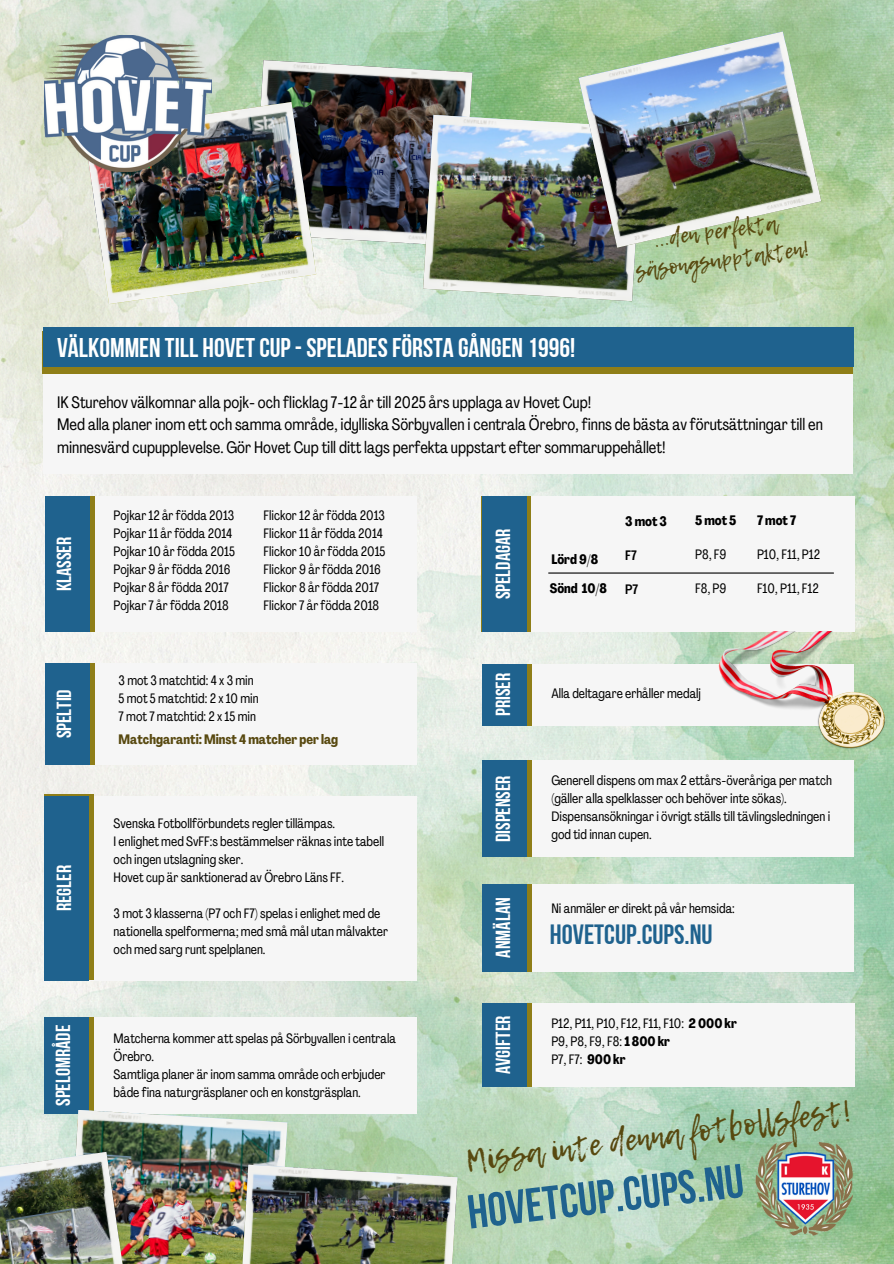
<style>
.page{position:relative;width:894px;height:1264px;background:#fff}
.page>*{position:absolute;margin:0;border:0;box-sizing:border-box;transform-origin:0 0}
.t1{font:47.4px "Bebas Neue Cyrillic";color:#1f628e}
.t2{font:30.3px "Lemon Tuesday";color:#584910}
.t3{font:27.75px "Bebas Neue Cyrillic";color:#1f628e}
.t4{font:27px "Bebas Neue Cyrillic";color:#fff}
.t5{font:21.3px/29.2px "Lemon Tuesday";color:#584910;text-align:center}
.t6{font:20.4px "Bebas Neue Cyrillic";color:#fff}
.t7{font:16.5px/22.5px "Agrandir Tight";color:#000}
.t8{font:13.5px/18px "Agrandir Tight";color:#000}
.t9{font:700 13.5px "Agrandir Tight";color:#584910}
.t10{font:700 13.5px "Agrandir Tight";color:#000}
.t11{font:500 13.5px "Agrandir Tight";color:#000}
.s1{font-weight:700}
</style>
<div class="page">
<img style="left:0;top:0;width:893px;height:1263px">
<img style="left:754px;top:1140px;width:99px;height:95px">
<div style="left:45px;top:496px;width:371px;height:135px;background:#f6f6f6"></div>
<svg style="left:89px;top:496px;width:5px;height:135px"></svg>
<div style="left:45px;top:496px;width:44px;height:135px;background:#1f628e"></div>
<div style="left:45px;top:663px;width:371px;height:101px;background:#f6f6f6"></div>
<svg style="left:89px;top:663px;width:5px;height:101px"></svg>
<div style="left:45px;top:663px;width:44px;height:101px;background:#1f628e"></div>
<div style="left:45px;top:795px;width:371px;height:185px;background:#f6f6f6"></div>
<div style="left:45px;top:1016px;width:371px;height:97px;background:#f6f6f6"></div>
<div style="left:482px;top:1003px;width:372px;height:83px;background:#f6f6f6"></div>
<div style="left:482px;top:883px;width:372px;height:88px;background:#f6f6f6"></div>
<div style="left:482px;top:760px;width:372px;height:97px;background:#f6f6f6"></div>
<div style="left:482px;top:664px;width:371px;height:62px;background:#f6f6f6"></div>
<div style="left:482px;top:496px;width:372px;height:135px;background:#f6f6f6"></div>
<div style="left:44px;top:331px;width:808px;height:142px;background:#f6f6f6"></div>
<div style="left:43px;top:331px;width:809px;height:42px;background:#8f7e18"></div>
<div style="left:44px;top:794px;width:50px;height:186px;background:#8f7e18"></div>
<div style="left:44px;top:795px;width:45px;height:185px;background:#1f628e"></div>
<div style="left:44px;top:1016px;width:50px;height:97px;background:#8f7e18"></div>
<div style="left:44px;top:1016px;width:45px;height:97px;background:#1f628e"></div>
<div style="left:481px;top:496px;width:50px;height:135px;background:#8f7e18"></div>
<div style="left:482px;top:496px;width:45px;height:135px;background:#1f628e"></div>
<div style="left:482px;top:664px;width:50px;height:61px;background:#8f7e18"></div>
<div style="left:482px;top:664px;width:45px;height:61px;background:#1f628e"></div>
<div style="left:482px;top:760px;width:50px;height:97px;background:#8f7e18"></div>
<div style="left:482px;top:760px;width:45px;height:97px;background:#1f628e"></div>
<div style="left:482px;top:883px;width:50px;height:88px;background:#8f7e18"></div>
<div style="left:482px;top:883px;width:45px;height:88px;background:#1f628e"></div>
<div style="left:482px;top:1003px;width:50px;height:83px;background:#8f7e18"></div>
<div style="left:482px;top:1003px;width:45px;height:83px;background:#1f628e"></div>
<div style="left:44px;top:328px;width:809px;height:39px;background:#1f628e"></div>
<hr style="left:548px;top:572px;width:285px;height:1px;background:#000">
<img style="left:253px;top:60px;width:219px;height:186px">
<img style="left:423px;top:115px;width:219px;height:186px">
<img style="left:578px;top:32px;width:243px;height:216px">
<img style="left:84px;top:102px;width:232px;height:202px">
<img style="left:58px;top:0;width:190px;height:140px">
<img style="left:45px;top:35px;width:166px;height:136px">
<img style="left:718px;top:631px;width:166px;height:119px">
<img style="left:68px;top:1110px;width:219px;height:153px">
<img style="left:238px;top:1164px;width:219px;height:99px">
<img style="left:0;top:1151px;width:131px;height:112px">
<p class="t5" style="left:629px;top:228px;width:177px;rotate:-8deg">...den perfekta säsongsupptakten!</p>
<p class="t4" style="left:57px;top:337px;width:519px">VÄLKOMMEN TILL HOVETCUP- SPELADESFÖRSTA GÅNGEN 1996!</p>
<p class="t7" style="left:57px;top:392px;width:535px">IK Sturehov välkomnar alla pojk- och flicklag 7-12 år till 2025 års upplaga av Hovet Cup!</p>
<h5 class="t7" style="left:57px;top:415px;width:767px">Med alla planer inom ett och samma område, idylliska Sörbyvallen i centrala Örebro, finns de bästa av förutsättningar till en minnesvärd cupupplevelse. Gör Hovet Cup till ditt lags perfekta uppstart efter sommaruppehållet!</h5>
<p class="t6" style="left:56px;top:591px;width:56px;rotate:-90deg">KLASSER</p>
<p class="t6" style="left:56px;top:738px;width:51px;rotate:-90deg">SPELTID</p>
<p class="t6" style="left:56px;top:911px;width:48px;rotate:-90deg">REGLER</p>
<p class="t6" style="left:55px;top:1105px;width:82px;rotate:-90deg">SPELOMRÅDE</p>
<h5 class="t8" style="left:114px;top:508px;width:122px">Pojkar 12 år födda 2013</h5>
<p class="t8" style="left:114px;top:526px;width:120px">Pojkar 11 år födda 2014</p>
<p class="t8" style="left:114px;top:544px;width:123px">Pojkar 10 år födda 2015</p>
<p class="t8" style="left:114px;top:562px;width:118px">Pojkar 9 år födda 2016</p>
<p class="t8" style="left:114px;top:580px;width:116px">Pojkar 8 år födda 2017</p>
<p class="t8" style="left:114px;top:598px;width:116px">Pojkar 7 år födda 2018</p>
<p class="t8" style="left:263px;top:508px;width:123px">Flickor 12 år födda 2013</p>
<p class="t8" style="left:263px;top:526px;width:121px">Flickor 11 år födda 2014</p>
<p class="t8" style="left:263px;top:544px;width:123px">Flickor 10 år födda 2015</p>
<h5 class="t8" style="left:263px;top:562px;width:119px">Flickor 9 år födda 2016</h5>
<p class="t8" style="left:263px;top:580px;width:117px">Flickor 8 år födda 2017</p>
<h5 class="t8" style="left:263px;top:598px;width:117px">Flickor 7 år födda 2018</h5>
<p class="t8" style="left:118px;top:673px;width:137px">3 mot 3 matchtid: 4 x 3 min</p>
<p class="t8" style="left:118px;top:691px;width:142px">5 mot 5 matchtid: 2 x 10 min</p>
<p class="t8" style="left:118px;top:709px;width:139px">7 mot 7 matchtid: 2 x 15 min</p>
<p class="t9" style="left:118px;top:733px;width:221px">Matchgaranti: Minst 4matcher per lag</p>
<p class="t8" style="left:114px;top:815px;width:223px">Svenska Fotbollförbundets regler tillämpas.</p>
<p class="t8" style="left:114px;top:833px;width:272px">I enlighet med SvFF:s bestämmelser räknas inte tabell</p>
<p class="t8" style="left:114px;top:851px;width:131px">och ingen utslagning sker.</p>
<p class="t8" style="left:114px;top:869px;width:232px">Hovet cup är sanktionerad av Örebro Läns FF.</p>
<p class="t8" style="left:114px;top:905px;width:276px">3 mot 3 klasserna (P7 och F7) spelas i enlighet med de nationella spelformerna; med små mål utan målvakter</p>
<p class="t8" style="left:114px;top:941px;width:153px">och med sarg runt spelplanen.</p>
<p class="t8" style="left:114px;top:1030px;width:284px">Matcherna kommer att spelas på Sörbyvallen i centrala<br>Örebro.</p>
<p class="t8" style="left:114px;top:1066px;width:273px">Samtliga planer är inom samma område och erbjuder både fina naturgräsplaner och en konstgräsplan.</p>
<h5 class="t6" style="left:495px;top:599px;width:72px;rotate:-90deg">SPELDAGAR</h5>
<p class="t6" style="left:495px;top:716px;width:44px;rotate:-90deg">PRISER</p>
<h2 class="t6" style="left:495px;top:842px;width:68px;rotate:-90deg">DISPENSER</h2>
<h5 class="t6" style="left:495px;top:957px;width:62px;rotate:-90deg">ANMÄLAN</h5>
<p class="t6" style="left:495px;top:1074px;width:60px;rotate:-90deg">AVGIFTER</p>
<p class="t10" style="left:551px;top:553px;width:48px">Lörd 9/8</p>
<p class="t10" style="left:549px;top:582px;width:59px">Sönd 10/8</p>
<p class="t10" style="left:625px;top:516px;width:43px">3mot3</p>
<p class="t11" style="left:625px;top:550px;width:13px">F7</p>
<p class="t11" style="left:625px;top:583px;width:15px">P7</p>
<p class="t10" style="left:695px;top:515px;width:43px">5mot5</p>
<p class="t8" style="left:695px;top:546px;width:33px">P8, F9</p>
<p class="t8" style="left:695px;top:580px;width:33px">F8, P9</p>
<p class="t10" style="left:756px;top:515px;width:41px">7mot7</p>
<p class="t8" style="left:756px;top:546px;width:64px">P10, F11, P12</p>
<p class="t8" style="left:756px;top:580px;width:63px">F10, P11, F12</p>
<p class="t8" style="left:551px;top:686px;width:151px">Alla deltagare erhåller medalj</p>
<h5 class="t8" style="left:551px;top:772px;width:282px">Generell dispens om max 2 ettårs-överåriga per match (gäller alla spelklasser och behöver inte sökas).<br>Dispensansökningar i övrigt ställs till tävlingsledningen i god tid innan cupen.</h5>
<p class="t8" style="left:551px;top:901px;width:185px">Ni anmäler er direkt på vår hemsida:</p>
<p class="t3" style="left:550px;top:923px;width:164px">HOVETCUP.CUPS.NU</p>
<h5 class="t8" style="left:551px;top:1015px;width:187px">P12, P11, P10, F12, F11, F10: <span class="s1">2 000 kr</span></h5>
<p class="t8" style="left:551px;top:1033px;width:120px">P9, P8, F9, F8: <span class="s1">1 800 kr</span></p>
<p class="t8" style="left:551px;top:1051px;width:76px">P7, F7: <span class="s1">900 kr</span></p>
<h5 class="t2" style="left:463px;top:1140px;width:390px;rotate:-8deg">Missa inte denna fotbollsfest!</h5>
<p class="t1" style="left:465px;top:1194px;width:279px;rotate:-7deg">HOVETCUP.CUPS.NU</p>
</div>
